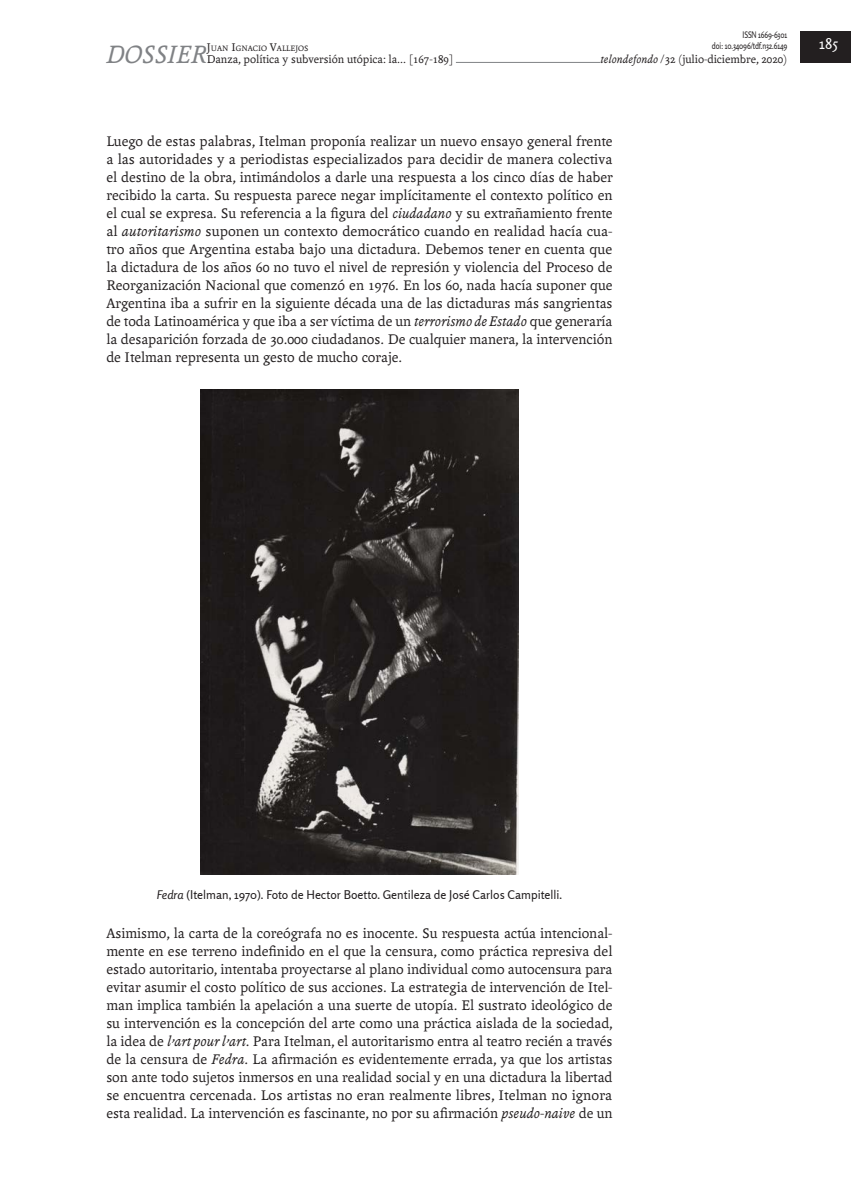
<style>
.page{position:relative;width:851px;height:1191px;background:#fff}
.page>*{position:absolute;margin:0;border:0;box-sizing:border-box;transform-origin:0 0}
.t1{font:italic 27px "Andralis ND Os F";color:#808285}
.art-texto-central{font:15px/18px "Andralis ND Os F";color:#231f20;text-align:justify}
.t2{font:15px "Rosario";color:#fff}
.t3{font:12px "Andralis ND Os F";color:#231f20}
.epigrafe-inferior{font:12px "Rosario";color:#231f20}
.t4{font:9px/10.8px "Rosario";letter-spacing:-.02em;color:#231f20;text-align:right;scale:.8 1}
.t5{font:8.4px "Andralis ND Os F";color:#231f20}
.s1{font-size:12px}
.s2{font-style:italic}
</style>
<div class="page">
<hr style="left:106px;top:62px;width:598px;height:1px;background:#808285">
<div style="left:600px;top:52px;width:187px;height:15px;background:#fff"></div>
<div style="left:800px;top:32px;width:50px;height:31px;background:#231f20"></div>
<div style="left:106px;top:43px;width:105px;height:24px;background:#fff"></div>
<div style="left:207px;top:52px;width:249px;height:15px;background:#fff"></div>
<img style="left:200px;top:390px;width:318px;height:484px">
<h1 class="t1" style="left:106px;top:40px;width:102px">DOSSIER</h1>
<p class="t5" style="left:207px;top:44px;width:103px"><span class="s1">J</span>UAN <span class="s1">I</span>GNACIO <span class="s1">V</span>ALLEJOS</p>
<p class="t3" style="left:207px;top:52px;width:248px">Danza, política y subversión utópica: la... [167-189]</p>
<p class="t4" style="left:711px;top:30px;width:96px">ISSN 1669-6301<br>doi: 10.34096/tdf.n32.6149</p>
<p class="t3" style="left:600px;top:52px;width:188px"><span class="s2">telondefondo</span> /32 (julio-diciembre, 2020)</p>
<p class="art-texto-central" style="left:106px;top:132px;width:508px">Luego de estas palabras, Itelman proponía realizar un nuevo ensayo general frente a las autoridades y a periodistas especializados para decidir de manera colectiva el destino de la obra, intimándolos a darle una respuesta a los cinco días de haber recibido la carta. Su respuesta parece negar implícitamente el contexto político en el cual se expresa. Su referencia a la figura del <span class="s2">ciudadano</span> y su extrañamiento frente al <span class="s2">autoritarismo</span> suponen un contexto democrático cuando en realidad hacía cua&shy;tro años que Argentina estaba bajo una dictadura. Debemos tener en cuenta que la dictadura de los años 60 no tuvo el nivel de represión y violencia del Proceso de Reorganización Nacional que comenzó en 1976. En los 60, nada hacía suponer que Argentina iba a sufrir en la siguiente década una de las dictaduras más sangrientas de toda Latinoamérica y que iba a ser víctima de un <span class="s2">terrorismo de Estado</span> que generaría la desaparición forzada de 30.000 ciudadanos. De cualquier manera, la intervención de Itelman representa un gesto de mucho coraje.</p>
<p class="t2" style="left:819px;top:35px;width:20px">185</p>
<p class="epigrafe-inferior" style="left:157px;top:887px;width:407px"><span class="s2">Fedra</span> (Itelman, 1970). Foto de Hector Boetto. Gentileza de José Carlos Campitelli.</p>
<p class="art-texto-central" style="left:106px;top:924px;width:507px">Asimismo, la carta de la coreógrafa no es inocente. Su respuesta actúa intencional&shy;mente en ese terreno indefinido en el que la censura, como práctica represiva del estado autoritario, intentaba proyectarse al plano individual como autocensura para evitar asumir el costo político de sus acciones. La estrategia de intervención de Itel&shy;man implica también la apelación a una suerte de utopía. El sustrato ideológico de su intervención es la concepción del arte como una práctica aislada de la sociedad, la idea de <span class="s2">l’art pour l’art</span>. Para Itelman, el autoritarismo entra al teatro recién a través de la censura de <span class="s2">Fedra</span>. La afirmación es evidentemente errada, ya que los artistas son ante todo sujetos inmersos en una realidad social y en una dictadura la libertad se encuentra cercenada. Los artistas no eran realmente libres, Itelman no ignora esta realidad. La intervención es fascinante, no por su afirmación <span class="s2">pseudo-naive</span> de un</p>
</div>
